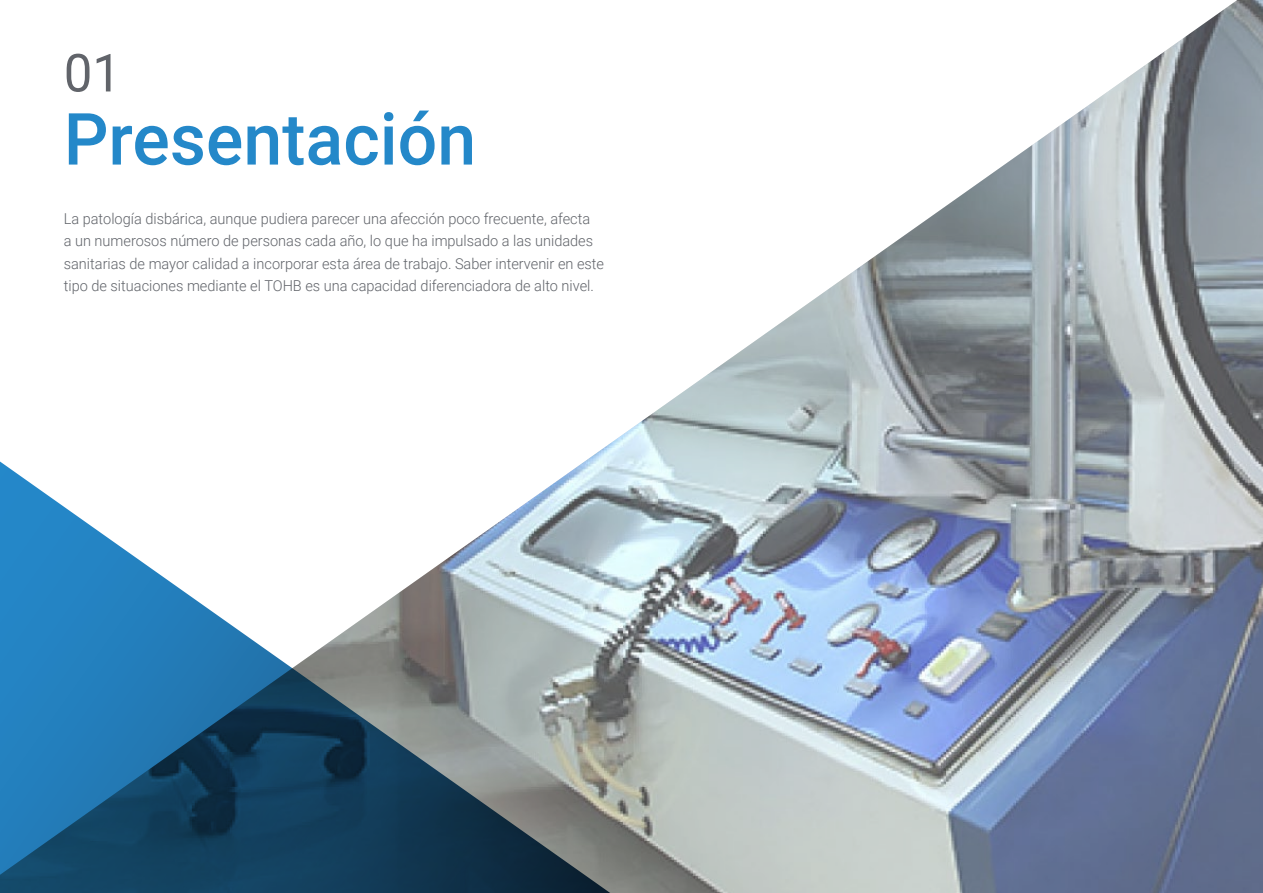
<style>
.page{position:relative;width:1263px;height:893px;background:#fff}
.page>*{position:absolute;margin:0;border:0;box-sizing:border-box;transform-origin:0 0}
.t1{font:500 72px "Roboto";color:#2488c9}
.t2{font:52.5px "Roboto";color:#61646a}
.t3{font:300 15px/22.5px "Roboto";color:#61646a}
</style>
<div class="page">
<img style="left:607px;top:0;width:656px;height:893px">
<svg style="left:0;top:446px;width:640px;height:447px"></svg>
<h2 class="t2" style="left:64px;top:36px;width:59px">01</h2>
<h1 class="t1" style="left:64px;top:89px;width:414px">Presentación</h1>
<p class="t3" style="left:64px;top:207px;width:542px">La patología disbárica, aunque pudiera parecer una afección poco frecuente, afecta<br>a un numerosos número de personas cada año, lo que ha impulsado a las unidades sanitarias de mayor calidad a incorporar esta área de trabajo. Saber intervenir en este tipo de situaciones mediante el TOHB es una capacidad diferenciadora de alto nivel.</p>
</div>
